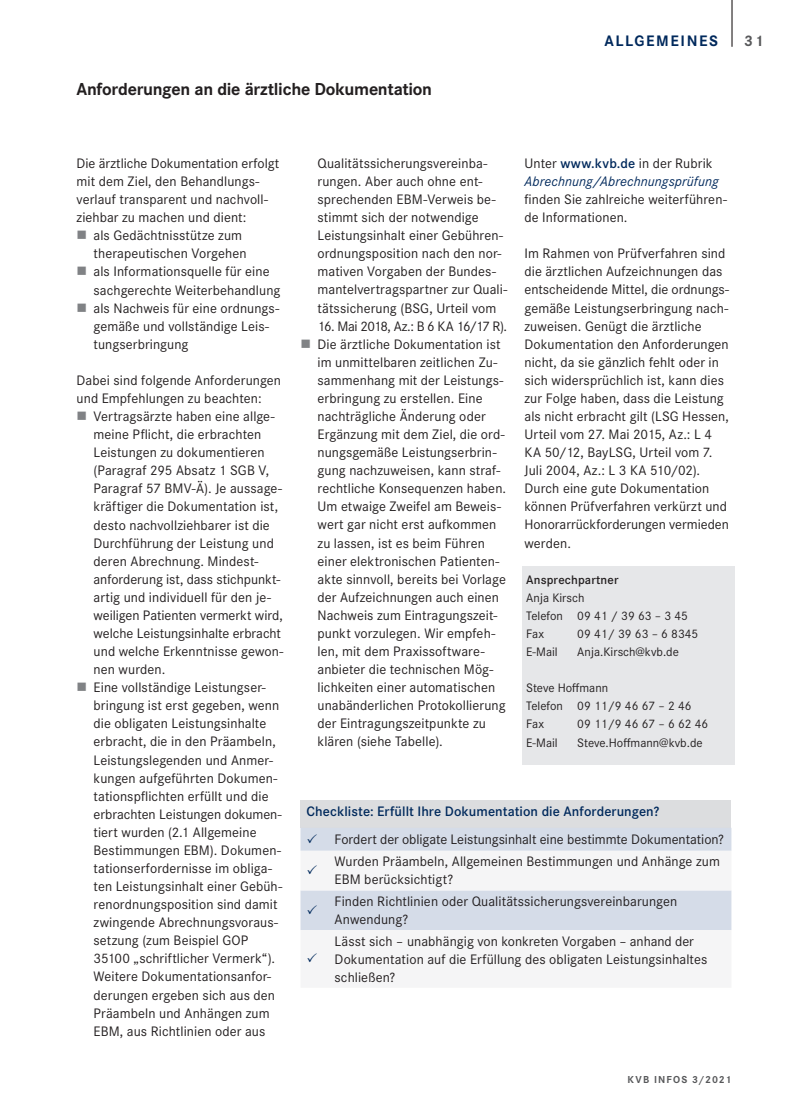
<style>
.page{position:relative;width:808px;height:1106px;background:#fff}
.page>*{position:absolute;margin:0;border:0;box-sizing:border-box;transform-origin:0 0}
.t1{font:700 18px "Corporate S";letter-spacing:-.015em;color:#231f20}
.t2{font:700 15.75px "Corporate S";letter-spacing:.1em;color:#00295c}
.t3{font:700 15.75px "Corporate S";color:#57585a}
.t4{font:14.25px/18px "Corporate S";letter-spacing:.005em;color:#231f20}
.t5{font:italic 14.25px/18px "Corporate S";letter-spacing:.01em;color:#00295c}
.t6{font:600 14.25px "Corporate S";letter-spacing:.005em;color:#00295c}
.t7{font:12.75px/18px "Corporate S";color:#231f20}
.t8{font:600 12.75px "Corporate S";letter-spacing:.01em;color:#231f20}
.t9{font:700 10.5px "Corporate S";letter-spacing:.11em;color:#57585a}
.s1{font-style:normal;color:#231f20}
.s2{font-weight:600;font-style:normal}
</style>
<div class="page">
<hr style="left:731px;top:0;width:1px;height:47px;background:#231f20">
<div style="left:522px;top:566px;width:213px;height:198px;background:#e6e7e9"></div>
<div style="left:300px;top:800px;width:431px;height:27px;background:#dcdddf"></div>
<div style="left:300px;top:827px;width:431px;height:23px;background:#d5dce8"></div>
<svg style="left:300px;top:850px;width:431px;height:80px"></svg>
<svg style="left:307px;top:833px;width:10px;height:10px"></svg>
<svg style="left:307px;top:865px;width:10px;height:9px"></svg>
<svg style="left:307px;top:904px;width:10px;height:9px"></svg>
<p class="t1" style="left:77px;top:77px;width:357px">Anforderungen an die ärztliche Dokumentation</p>
<p class="t2" style="left:604px;top:30px;width:115px">ALLGEMEINES</p>
<p class="t3" style="left:744px;top:30px;width:21px">31</p>
<p class="t4" style="left:77px;top:154px;width:204px">Die ärztliche Dokumentation erfolgt</p>
<p class="t4" style="left:77px;top:172px;width:184px">mit dem Ziel, den Behandlungs-</p>
<p class="t4" style="left:77px;top:190px;width:193px">verlauf transparent und nachvoll-</p>
<p class="t4" style="left:77px;top:208px;width:171px">ziehbar zu machen und dient:</p>
<p class="t4" style="left:94px;top:226px;width:150px">als Gedächtnisstütze zum</p>
<p class="t4" style="left:94px;top:244px;width:155px">therapeutischen Vorgehen</p>
<p class="t4" style="left:94px;top:262px;width:178px">als Informationsquelle für eine</p>
<p class="t4" style="left:94px;top:280px;width:188px">sachgerechte Weiterbehandlung</p>
<p class="t4" style="left:94px;top:298px;width:187px">als Nachweis für eine ordnungs-</p>
<p class="t4" style="left:94px;top:316px;width:177px">gemäße und vollständige Leis-</p>
<p class="t4" style="left:94px;top:334px;width:96px">tungserbringung</p>
<p class="t4" style="left:77px;top:371px;width:206px">Dabei sind folgende Anforderungen und Empfehlungen zu beachten:</p>
<p class="t4" style="left:94px;top:407px;width:191px">Vertragsärzte haben eine allge&shy;meine Pflicht, die erbrachten<br>Leistungen zu dokumentieren (Paragraf 295 Absatz 1 SGB V,<br>Paragraf 57 BMV-Ä). Je aussage&shy;kräftiger die Dokumentation ist, desto nachvollziehbarer ist die<br>Durchführung der Leistung und deren Abrechnung. Mindest&shy;anforderung ist, dass stichpunkt&shy;artig und individuell für den je&shy;weiligen Patienten vermerkt wird, welche Leistungsinhalte erbracht und welche Erkenntnisse gewon&shy;nen wurden.<br>Eine vollständige Leistungser&shy;bringung ist erst gegeben, wenn die obligaten Leistungsinhalte erbracht, die in den Präambeln,<br>Leistungslegenden und Anmer&shy;kungen aufgeführten Dokumen&shy;tationspflichten erfüllt und die erbrachten Leistungen dokumen&shy;tiert wurden (2.1 Allgemeine<br>Bestimmungen EBM). Dokumen&shy;tationserfordernisse im obliga&shy;ten Leistungsinhalt einer Gebüh&shy;renordnungsposition sind damit zwingende Abrechnungsvoraus&shy;setzung (zum Beispiel GOP<br>35100 „schriftlicher Vermerk“).<br>Weitere Dokumentationsanfor&shy;derungen ergeben sich aus den<br>Präambeln und Anhängen zum<br>EBM, aus Richtlinien oder aus</p>
<p class="t4" style="left:317px;top:154px;width:191px">Qualitätssicherungsvereinba&shy;rungen. Aber auch ohne ent&shy;sprechenden EBM-Verweis be&shy;stimmt sich der notwendige<br>Leistungsinhalt einer Gebühren&shy;ordnungsposition nach den nor&shy;mativen Vorgaben der Bundes&shy;mantelvertragspartner zur Quali&shy;tätssicherung (BSG, Urteil vom</p>
<p class="t4" style="left:317px;top:316px;width:191px">16. Mai 2018, Az.: B 6 KA 16/17 R).<br>Die ärztliche Dokumentation ist im unmittelbaren zeitlichen Zu&shy;sammenhang mit der Leistungs&shy;erbringung zu erstellen. Eine nachträgliche Änderung oder<br>Ergänzung mit dem Ziel, die ord&shy;nungsgemäße Leistungserbrin&shy;gung nachzuweisen, kann straf&shy;rechtliche Konsequenzen haben.<br>Um etwaige Zweifel am Beweis&shy;wert gar nicht erst aufkommen zu lassen, ist es beim Führen einer elektronischen Patienten&shy;akte sinnvoll, bereits bei Vorlage der Aufzeichnungen auch einen<br>Nachweis zum Eintragungszeit&shy;punkt vorzulegen. Wir empfeh&shy;len, mit dem Praxissoftware&shy;anbieter die technischen Mög&shy;lichkeiten einer automatischen unabänderlichen Protokollierung der Eintragungszeitpunkte zu klären (siehe Tabelle).</p>
<p class="t5" style="left:524px;top:154px;width:196px"><span class="s1">Unter</span> <span class="s2">www.kvb.de</span> <span class="s1">in der Rubrik<br></span>Abrechnung/Abrechnungsprüfung</p>
<p class="t4" style="left:524px;top:190px;width:204px">finden Sie zahlreiche weiterführen&shy;de Informationen.</p>
<p class="t4" style="left:524px;top:244px;width:206px">Im Rahmen von Prüfverfahren sind die ärztlichen Aufzeichnungen das entscheidende Mittel, die ordnungs&shy;gemäße Leistungserbringung nach&shy;zuweisen. Genügt die ärztliche<br>Dokumentation den Anforderungen nicht, da sie gänzlich fehlt oder in sich widersprüchlich ist, kann dies zur Folge haben, dass die Leistung als nicht erbracht gilt (LSG Hessen,<br>Urteil vom 27. Mai 2015, Az.: L 4<br>KA 50/12, BayLSG, Urteil vom 7.<br>Juli 2004, Az.: L 3 KA 510/02).<br>Durch eine gute Dokumentation können Prüfverfahren verkürzt und<br>Honorarrückforderungen vermieden werden.</p>
<p class="t8" style="left:526px;top:571px;width:94px">Ansprechpartner</p>
<p class="t7" style="left:526px;top:588px;width:163px">Anja Kirsch<br>Telefon 09 41 / 39 63 – 3 45<br>Fax</p>
<p class="t7" style="left:577px;top:624px;width:123px">09 41/ 39 63 – 6 8345</p>
<p class="t7" style="left:526px;top:642px;width:33px">E-Mail</p>
<p class="t7" style="left:577px;top:642px;width:103px">Anja.Kirsch@kvb.de</p>
<p class="t7" style="left:526px;top:678px;width:167px">Steve Hoffmann<br>Telefon 09 11/9 46 67 – 2 46<br>Fax</p>
<p class="t7" style="left:577px;top:714px;width:133px">09 11/9 46 67 – 6 62 46</p>
<p class="t7" style="left:526px;top:733px;width:33px">E-Mail</p>
<p class="t7" style="left:577px;top:733px;width:127px">Steve.Hoffmann@kvb.de</p>
<p class="t6" style="left:306px;top:802px;width:354px">Checkliste: Erfüllt Ihre Dokumentation die Anforderungen?</p>
<p class="t4" style="left:335px;top:827px;width:391px;line-height:22.2px">Fordert der obligate Leistungsinhalt eine bestimmte Dokumentation?<br>Wurden Präambeln, Allgemeinen Bestimmungen und Anhänge zum</p>
<p class="t4" style="left:335px;top:868px;width:344px;line-height:21.6px">EBM berücksichtigt?<br>Finden Richtlinien oder Qualitätssicherungsvereinbarungen</p>
<p class="t4" style="left:335px;top:908px;width:361px;line-height:21.6px">Anwendung?<br>Lässt sich – unabhängig von konkreten Vorgaben – anhand der</p>
<p class="t4" style="left:335px;top:949px;width:374px">Dokumentation auf die Erfüllung des obligaten Leistungsinhaltes schließen?</p>
<p class="t9" style="left:627px;top:1072px;width:105px">KVB INFOS 3/2021</p>
</div>
